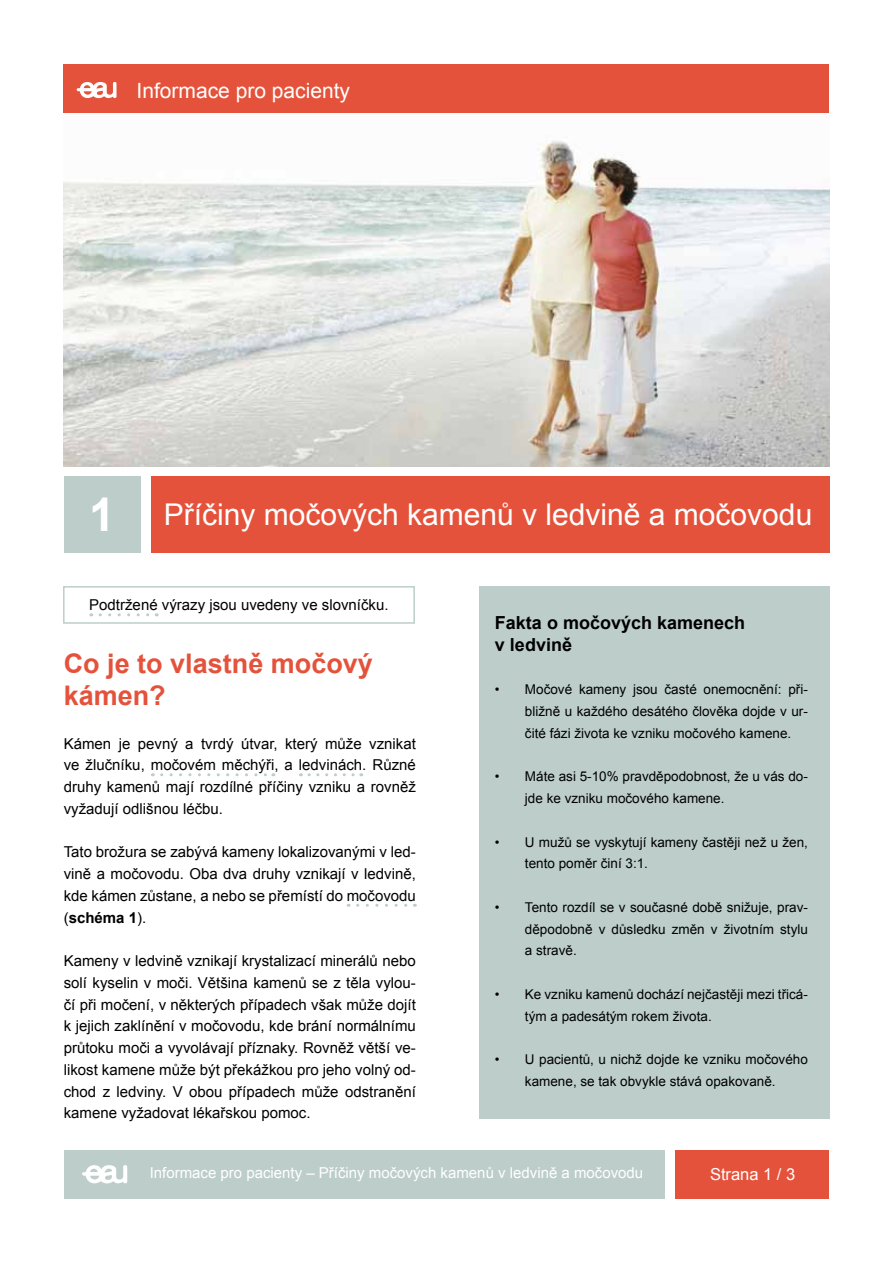
<style>
.page{position:relative;width:893px;height:1263px;background:#fff}
.page>*{position:absolute;margin:0;border:0;box-sizing:border-box;transform-origin:0 0}
.t1{font:30px "Arial";color:#fff}
.t2{font:700 27px/32.4px "Arial";color:#e5523b}
.t3{font:21px "Arial";color:#fff}
.t4{font:700 18px/21.8px "Arial";color:#000}
.t5{font:16.5px "Arial";color:#fff}
.t6{font:15px/21.8px "Arial";color:#000;text-align:justify}
.t7{font:15px "Arial";color:#fff}
.t8{font:13.5px/21.8px "Arial";color:#000}
.s1{font-weight:700;font-size:46.5px}
.s2{font-weight:700}
</style>
<div class="page">
<div style="left:479px;top:586px;width:350px;height:532px;background:#bdceca"></div>
<img style="left:64px;top:140px;width:765px;height:326px">
<div style="left:64px;top:64px;width:765px;height:49px;background:#e5523b"></div>
<div style="left:64px;top:1150px;width:600px;height:49px;background:#bdceca"></div>
<div style="left:675px;top:1150px;width:154px;height:49px;background:#e5523b"></div>
<svg style="left:82px;top:1165px;width:45px;height:18px"></svg>
<svg style="left:77px;top:82px;width:39px;height:16px"></svg>
<div style="left:64px;top:476px;width:76px;height:77px;background:#bdceca"></div>
<div style="left:151px;top:476px;width:678px;height:77px;background:#e5523b"></div>
<svg style="left:162px;top:773px;width:112px;height:3px"></svg>
<svg style="left:309px;top:773px;width:53px;height:3px"></svg>
<svg style="left:358px;top:904px;width:57px;height:3px"></svg>
<svg style="left:100px;top:613px;width:57px;height:3px"></svg>
<div style="left:63px;top:586px;width:352px;height:38px;border:2px solid #bdceca"></div>
<h3 class="t3" style="left:136px;top:76px;width:215px">Informace pro pacienty</h3>
<h1 class="t1" style="left:89px;top:495px;width:725px"><span class="s1">1</span> Příčiny močových kamenů v ledvině a močovodu</h1>
<p class="t6" style="left:89px;top:594px;width:301px">Podtržené výrazy jsou uvedeny ve slovníčku.</p>
<h2 class="t2" style="left:64px;top:648px;width:311px">Co je to vlastně močový kámen?</h2>
<p class="t6" style="left:64px;top:732px;width:354px">Kámen je pevný a tvrdý útvar, který může vznikat ve žlučníku, močovém měchýři, a ledvinách. Různé druhy kamenů mají rozdílné příčiny vzniku a rovněž vyžadují odlišnou léčbu.</p>
<p class="t6" style="left:64px;top:841px;width:354px">Tato brožura se zabývá kameny lokalizovanými v led&shy;vině a močovodu. Oba dva druhy vznikají v ledvině, kde kámen zůstane, a nebo se přemístí do močovodu (<span class="s2">schéma 1</span>).</p>
<p class="t6" style="left:64px;top:950px;width:354px">Kameny v ledvině vznikají krystalizací minerálů nebo solí kyselin v moči. Většina kamenů se z těla vylou&shy;čí při močení, v některých případech však může dojít k jejich zaklínění v močovodu, kde brání normálnímu průtoku moči a vyvolávají příznaky. Rovněž větší ve&shy;likost kamene může být překážkou pro jeho volný od&shy;chod z ledviny. V obou případech může odstranění kamene vyžadovat lékařskou pomoc.</p>
<p class="t4" style="left:495px;top:612px;width:252px">Fakta o močových kamenech v ledvině</p>
<p class="t8" style="left:525px;top:679px;width:284px;text-align:justify;text-indent:-30px">• Močové kameny jsou časté onemocnění: při&shy;bližně u každého desátého člověka dojde v ur&shy;čité fázi života ke vzniku močového kamene.</p>
<p class="t8" style="left:525px;top:766px;width:284px;text-indent:-30px">• Máte asi 5-10% pravděpodobnost, že u vás do&shy;jde ke vzniku močového kamene.</p>
<p class="t8" style="left:525px;top:831px;width:284px;text-indent:-30px">• U mužů se vyskytují kameny častěji než u žen, tento poměr činí 3:1.</p>
<p class="t8" style="left:525px;top:896px;width:284px;text-align:justify;text-indent:-30px">• Tento rozdíl se v současné době snižuje, prav&shy;děpodobně v důsledku změn v životním stylu a stravě.</p>
<p class="t8" style="left:525px;top:983px;width:284px;text-indent:-30px">• Ke vzniku kamenů dochází nejčastěji mezi třicá&shy;tým a padesátým rokem života.</p>
<p class="t8" style="left:495px;top:1048px;width:314px;text-align:center">• U pacientů, u nichž dojde ke vzniku močového kamene, se tak obvykle stává opakovaně.</p>
<p class="t7" style="left:150px;top:1163px;width:495px">Informace pro pacienty – Příčiny močových kamenů v ledvině a močovodu</p>
<p class="t5" style="left:710px;top:1164px;width:87px">Strana 1 / 3</p>
</div>
